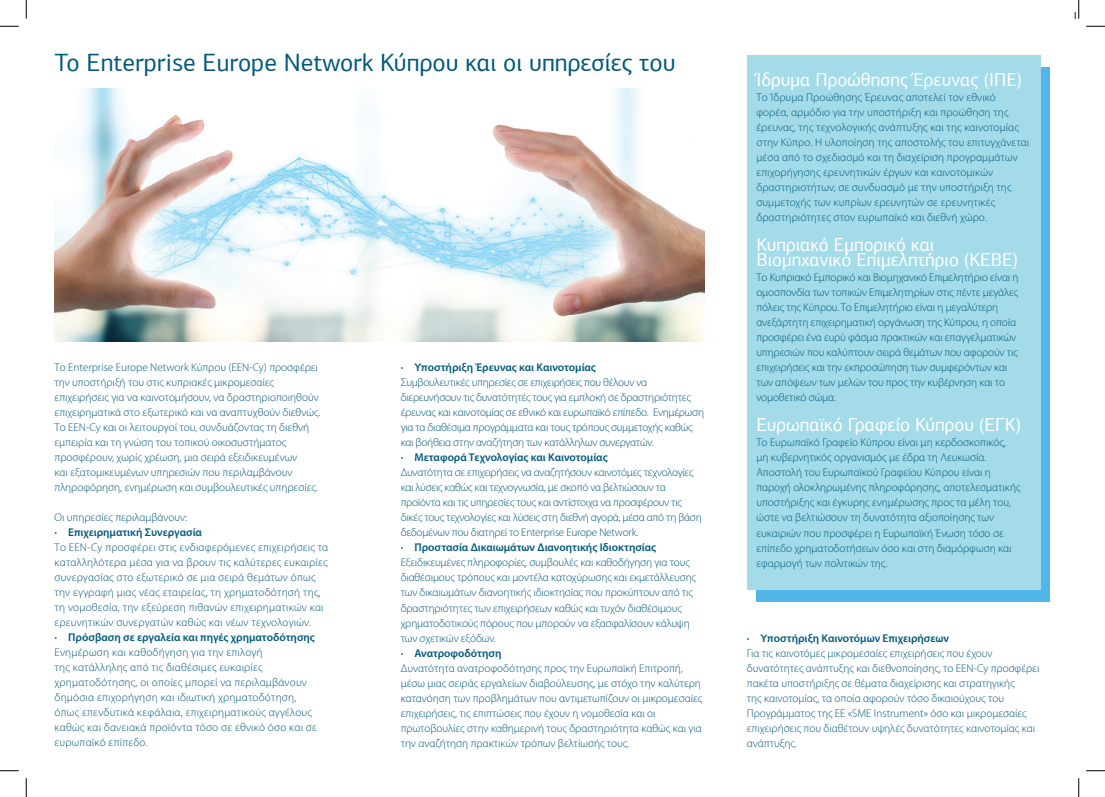
<style>
.page{position:relative;width:1105px;height:797px;background:#fff}
.page>*{position:absolute;margin:0;border:0;box-sizing:border-box;transform-origin:0 0}
.t1{font:25px "PF Agora Sans Pro";color:#00597d}
.t2{font:18.75px/15px "PF Agora Sans Pro";color:#fff}
.t3{font:300 11.25px/15px "Myriad Pro";color:#00597d}
.t4{font:300 11.25px/15px "Myriad Pro";letter-spacing:.02em;color:#00597d}
.t5{font:300 11.25px/15px "Myriad Pro";letter-spacing:-.02em;color:#00597d}
.t6{font:600 11.25px "Myriad Pro";color:#00597d}
</style>
<div class="page">
<img style="left:55px;top:88px;width:649px;height:254px">
<div style="left:756px;top:67px;width:294px;height:534px;background:#50b7e8"></div>
<div style="left:747px;top:55px;width:294px;height:534px;background:#a4dbe8"></div>
<svg style="left:0;top:25px;width:19px;height:2px"></svg>
<svg style="left:1086px;top:25px;width:19px;height:2px"></svg>
<svg style="left:0;top:770px;width:19px;height:1px"></svg>
<svg style="left:1086px;top:770px;width:19px;height:1px"></svg>
<svg style="left:25px;top:0;width:2px;height:19px"></svg>
<svg style="left:25px;top:778px;width:2px;height:19px"></svg>
<svg style="left:1075px;top:0;width:4px;height:19px"></svg>
<svg style="left:1078px;top:778px;width:1px;height:19px"></svg>
<h1 class="t1" style="left:55px;top:48px;width:622px">Το Enterprise Europe Network Κύπρου και οι υπηρεσίες του</h1>
<p class="t3" style="left:55px;top:360px;width:267px">Το Enterprise Europe Network Κύπρου (EEN-Cy) προσφέρει την υποστήριξή του στις κυπριακές μικρομεσαίες επιχειρήσεις για να καινοτομήσουν, να δραστηριοποιηθούν επιχειρηματικά στο εξωτερικό και να αναπτυχθούν διεθνώς.<br>Το EEN-Cy και οι λειτουργοί του, συνδυάζοντας τη διεθνή εμπειρία και τη γνώση του τοπικού οικοσυστήματος προσφέρουν, χωρίς χρέωση, μια σειρά εξειδικευμένων<br>και εξατομικευμένων υπηρεσιών που περιλαμβάνουν πληροφόρηση, ενημέρωση και συμβουλευτικές υπηρεσίες.</p>
<p class="t3" style="left:55px;top:510px;width:134px">Οι υπηρεσίες περιλαμβάνουν:</p>
<p class="t6" style="left:55px;top:525px;width:149px">· Επιχειρηματική Συνεργασία</p>
<p class="t4" style="left:55px;top:540px;width:275px">Το EEN-Cy προσφέρει στις ενδιαφερόμενες επιχειρήσεις τα καταλληλότερα μέσα για να βρουν τις καλύτερες ευκαιρίες συνεργασίας στο εξωτερικό σε μια σειρά θεμάτων όπως την εγγραφή μιας νέας εταιρείας, τη χρηματοδότησή της, τη νομοθεσία, την εξεύρεση πιθανών επιχειρηματικών και ερευνητικών συνεργατών καθώς και νέων τεχνολογιών.</p>
<p class="t6" style="left:55px;top:630px;width:262px">· Πρόσβαση σε εργαλεία και πηγές χρηματοδότησης</p>
<p class="t4" style="left:55px;top:645px;width:264px">Ενημέρωση και καθοδήγηση για την επιλογή<br>της κατάλληλης από τις διαθέσιμες ευκαιρίες χρηματοδότησης, οι οποίες μπορεί να περιλαμβάνουν δημόσια επιχορήγηση και ιδιωτική χρηματοδότηση, όπως επενδυτικά κεφάλαια, επιχειρηματικούς αγγέλους καθώς και δανειακά προϊόντα τόσο σε εθνικό όσο και σε ευρωπαϊκό επίπεδο.</p>
<p class="t6" style="left:401px;top:360px;width:197px">· Υποστήριξη Έρευνας και Καινοτομίας</p>
<p class="t5" style="left:401px;top:375px;width:305px">Συμβουλευτικές υπηρεσίες σε επιχειρήσεις που θέλουν να διερευνήσουν τις δυνατότητές τους για εμπλοκή σε δραστηριότητες έρευνας και καινοτομίας σε εθνικό και ευρωπαϊκό επίπεδο. Ενημέρωση για τα διαθέσιμα προγράμματα και τους τρόπους συμμετοχής καθώς και βοήθεια στην αναζήτηση των κατάλληλων συνεργατών.</p>
<p class="t6" style="left:401px;top:450px;width:208px">· Μεταφορά Τεχνολογίας και Καινοτομίας</p>
<p class="t5" style="left:401px;top:465px;width:303px">Δυνατότητα σε επιχειρήσεις να αναζητήσουν καινοτόμες τεχνολογίες και λύσεις καθώς και τεχνογνωσία, με σκοπό να βελτιώσουν τα προϊόντα και τις υπηρεσίες τους και αντίστοιχα να προσφέρουν τις δικές τους τεχνολογίες και λύσεις στη διεθνή αγορά, μέσα από τη βάση δεδομένων που διατηρεί το Enterprise Europe Network.</p>
<p class="t6" style="left:401px;top:540px;width:257px">· Προστασία Δικαιωμάτων Διανοητικής Ιδιοκτησίας</p>
<p class="t3" style="left:401px;top:555px;width:297px">Εξειδικευμένες πληροφορίες, συμβουλές και καθοδήγηση για τους διαθέσιμους τρόπους και μοντέλα κατοχύρωσης και εκμετάλλευσης των δικαιωμάτων διανοητικής ιδιοκτησίας που προκύπτουν από τις δραστηριότητες των επιχειρήσεων καθώς και τυχόν διαθέσιμους χρηματοδοτικούς πόρους που μπορούν να εξασφαλίσουν κάλυψη των σχετικών εξόδων.</p>
<p class="t6" style="left:401px;top:645px;width:102px">· Ανατροφοδότηση</p>
<p class="t3" style="left:401px;top:660px;width:303px">Δυνατότητα ανατροφοδότησης προς την Ευρωπαϊκή Επιτροπή, μέσω μιας σειράς εργαλείων διαβούλευσης, με στόχο την καλύτερη κατανόηση των προβλημάτων που αντιμετωπίζουν οι μικρομεσαίες επιχειρήσεις, τις επιπτώσεις που έχουν η νομοθεσία και οι πρωτοβουλίες στην καθημερινή τους δραστηριότητα καθώς και για την αναζήτηση πρακτικών τρόπων βελτίωσής τους.</p>
<h2 class="t2" style="left:756px;top:72px;width:267px">Ίδρυμα Προώθησης Έρευνας (ΙΠΕ)</h2>
<p class="t3" style="left:756px;top:90px;width:274px">Το Ίδρυμα Προώθησης Έρευνας αποτελεί τον εθνικό φορέα, αρμόδιο για την υποστήριξη και προώθηση της έρευνας, της τεχνολογικής ανάπτυξης και της καινοτομίας στην Κύπρο. Η υλοποίηση της αποστολής του επιτυγχάνεται μέσα από το σχεδιασμό και τη διαχείριση προγραμμάτων επιχορήγησης ερευνητικών έργων και καινοτομικών δραστηριοτήτων, σε συνδυασμό με την υποστήριξη της συμμετοχής των κυπρίων ερευνητών σε ερευνητικές δραστηριότητες στον ευρωπαϊκό και διεθνή χώρο.</p>
<h2 class="t2" style="left:756px;top:237px;width:263px">Κυπριακό Εμπορικό και<br>Βιομηχανικό Επιμελητήριο (ΚΕΒΕ)</h2>
<p class="t3" style="left:756px;top:270px;width:264px">Το Κυπριακό Εμπορικό και Βιομηχανικό Επιμελητήριο είναι η ομοσπονδία των τοπικών Επιμελητηρίων στις πέντε μεγάλες πόλεις της Κύπρου. Το Επιμελητήριο είναι η μεγαλύτερη ανεξάρτητη επιχειρηματική οργάνωση της Κύπρου, η οποία προσφέρει ένα ευρύ φάσμα πρακτικών και επαγγελματικών υπηρεσιών που καλύπτουν σειρά θεμάτων που αφορούν τις επιχειρήσεις και την εκπροσώπηση των συμφερόντων και των απόψεων των μελών του προς την κυβέρνηση και το νομοθετικό σώμα.</p>
<h2 class="t2" style="left:756px;top:417px;width:266px">Ευρωπαϊκό Γραφείο Κύπρου (ΕΓΚ)</h2>
<p class="t3" style="left:756px;top:435px;width:266px">Το Ευρωπαϊκό Γραφείο Κύπρου είναι μη κερδοσκοπικός, μη κυβερνητικός οργανισμός με έδρα τη Λευκωσία.<br>Αποστολή του Ευρωπαϊκού Γραφείου Κύπρου είναι η παροχή ολοκληρωμένης πληροφόρησης, αποτελεσματικής υποστήριξης και έγκυρης ενημέρωσης προς τα μέλη του, ώστε να βελτιώσουν τη δυνατότητα αξιοποίησης των ευκαιριών που προσφέρει η Ευρωπαϊκή Ένωση τόσο σε επίπεδο χρηματοδοτήσεων όσο και στη διαμόρφωση και εφαρμογή των πολιτικών της.</p>
<p class="t6" style="left:747px;top:630px;width:204px">· Υποστήριξη Καινοτόμων Επιχειρήσεων</p>
<p class="t3" style="left:747px;top:645px;width:294px">Για τις καινοτόμες μικρομεσαίες επιχειρήσεις που έχουν δυνατότητες ανάπτυξης και διεθνοποίησης, το EEN-Cy προσφέρει πακέτα υποστήριξης σε θέματα διαχείρισης και στρατηγικής<br>της καινοτομίας, τα οποία αφορούν τόσο δικαιούχους του Προγράμματος της ΕΕ «SME Instrument» όσο και μικρομεσαίες επιχειρήσεις που διαθέτουν υψηλές δυνατότητες καινοτομίας και ανάπτυξης.</p>
</div>
